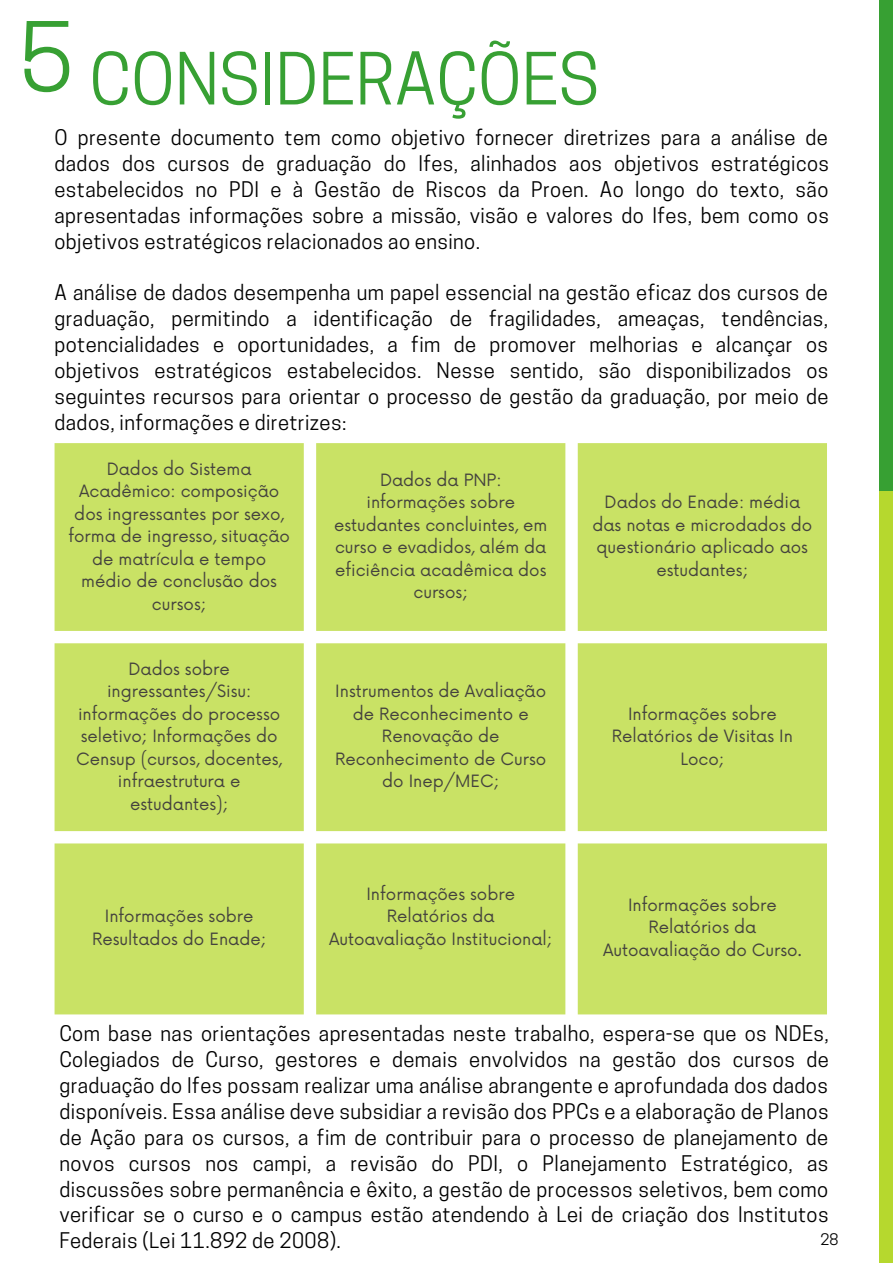
<style>
.page{position:relative;width:893px;height:1264px;background:#fff}
.page>*{position:absolute;margin:0;border:0;box-sizing:border-box;transform-origin:0 0}
.t1{font:89.85px "Cooper Hewitt";color:#37a033}
.t2{font:67.5px "Cooper Hewitt";color:#37a033}
.t3{font:20.25px/25.8px "Cooper Hewitt";letter-spacing:.02em;color:#000;text-align:justify}
.t4{font:16.5px/22.5px "Now";color:#44423e;text-align:center}
.t5{font:15px "Cooper Hewitt";color:#000}
</style>
<div class="page">
<svg style="left:55px;top:443px;width:771px;height:571px;background:#cce470"></svg>
<div style="left:879px;top:0;width:13px;height:491px;background:#37a033"></div>
<div style="left:879px;top:491px;width:13px;height:771px;background:#b6d82e"></div>
<p class="t1" style="left:20px;top:24px;width:55px">5</p>
<p class="t2" style="left:89px;top:54px;width:511px">CONSIDERAÇÕES</p>
<p class="t3" style="left:55px;top:127px;width:775px">O presente documento tem como objetivo fornecer diretrizes para a análise de dados dos cursos de graduação do Ifes, alinhados aos objetivos estratégicos estabelecidos no PDI e à Gestão de Riscos da Proen. Ao longo do texto, são apresentadas informações sobre a missão, visão e valores do Ifes, bem como os objetivos estratégicos relacionados ao ensino.</p>
<p class="t3" style="left:55px;top:282px;width:775px">A análise de dados desempenha um papel essencial na gestão eficaz dos cursos de graduação, permitindo a identificação de fragilidades, ameaças, tendências, potencialidades e oportunidades, a fim de promover melhorias e alcançar os objetivos estratégicos estabelecidos. Nesse sentido, são disponibilizados os seguintes recursos para orientar o processo de gestão da graduação, por meio de dados, informações e diretrizes:</p>
<p class="t4" style="left:68px;top:458px;width:223px">Dados do Sistema<br>Acadêmico: composição dos ingressantes por sexo, forma de ingresso, situação de matrícula e tempo médio de conclusão dos cursos;</p>
<p class="t4" style="left:334px;top:469px;width:215px">Dados da PNP: informações sobre estudantes concluintes, em curso e evadidos, além da eficiência acadêmica dos cursos;</p>
<p class="t4" style="left:76px;top:658px;width:207px">Dados sobre ingressantes/Sisu: informações do processo seletivo; Informações do<br>Censup (cursos, docentes, infraestrutura e estudantes);</p>
<p class="t4" style="left:335px;top:681px;width:213px">Instrumentos de Avaliação de Reconhecimento e<br>Renovação de<br>Reconhecimento de Curso do Inep/MEC;</p>
<p class="t4" style="left:592px;top:492px;width:221px">Dados do Enade: média das notas e microdados do questionário aplicado aos estudantes;</p>
<p class="t4" style="left:611px;top:703px;width:183px">Informações sobre<br>Relatórios de Visitas In<br>Loco;</p>
<p class="t4" style="left:92px;top:905px;width:176px">Informações sobre<br>Resultados do Enade;</p>
<p class="t4" style="left:329px;top:883px;width:225px">Informações sobre<br>Relatórios da<br>Autoavaliação Institucional;</p>
<p class="t4" style="left:603px;top:894px;width:200px">Informações sobre<br>Relatórios da<br>Autoavaliação do Curso.</p>
<p class="t3" style="left:59px;top:1023px;width:771px">Com base nas orientações apresentadas neste trabalho, espera-se que os NDEs, Colegiados de Curso, gestores e demais envolvidos na gestão dos cursos de graduação do Ifes possam realizar uma análise abrangente e aprofundada dos dados disponíveis. Essa análise deve subsidiar a revisão dos PPCs e a elaboração de Planos de Ação para os cursos, a fim de contribuir para o processo de planejamento de novos cursos nos campi, a revisão do PDI, o Planejamento Estratégico, as discussões sobre permanência e êxito, a gestão de processos seletivos, bem como verificar se o curso e o campus estão atendendo à Lei de criação dos Institutos Federais (Lei 11.892 de 2008).</p>
<p class="t5" style="left:820px;top:1233px;width:19px">28</p>
</div>
